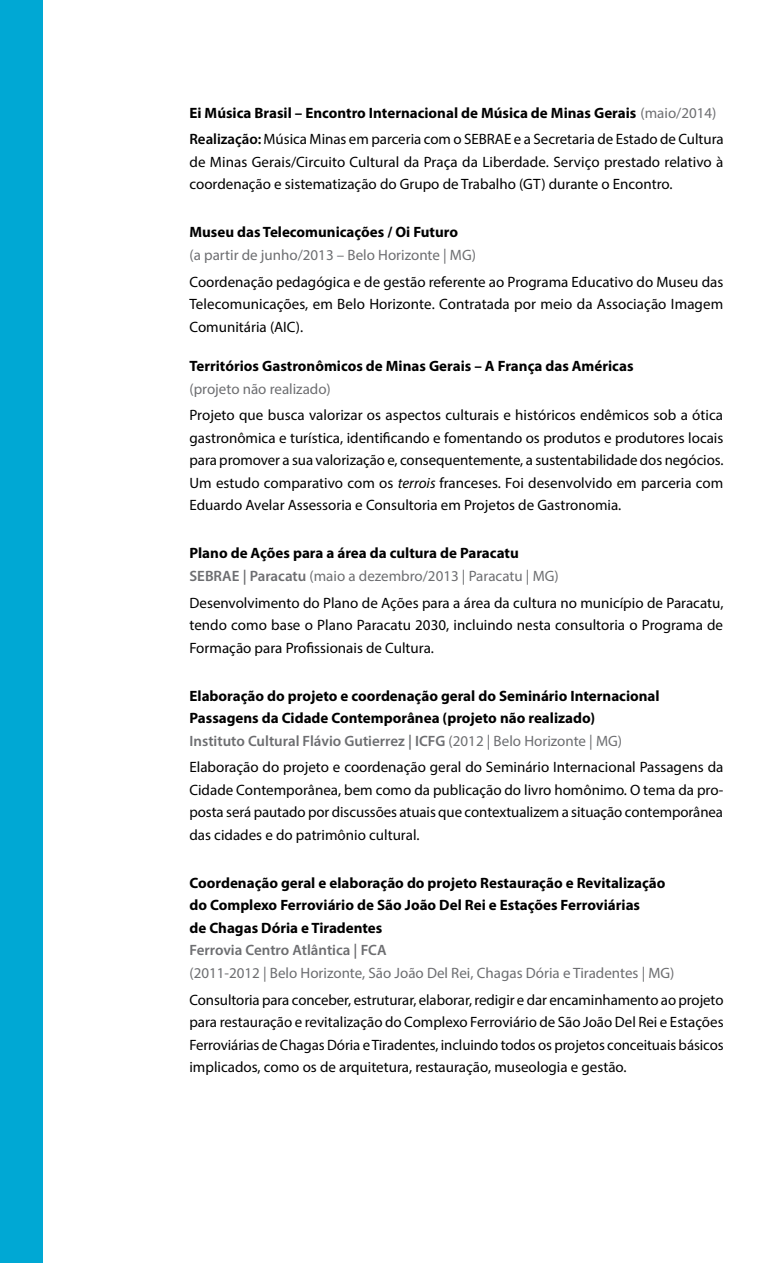
<style>
.page{position:relative;width:766px;height:1263px;background:#fff}
.page>*{position:absolute;margin:0;border:0;box-sizing:border-box;transform-origin:0 0}
.t1{font:15px/22.5px "Myriad Pro";color:#000;text-align:justify}
.t2{font:700 15px/22.5px "Myriad Pro";color:#000}
.t3{font:15px "Myriad Pro";color:#6d6e71}
.t4{font:600 15px "Myriad Pro";color:#6d6e71}
.s1{font-weight:700}
.s2{color:#6d6e71}
.s3{font-weight:600}
.s4{font-style:italic}
.s5{font-weight:600;color:#6d6e71}
.s6{font-weight:400;color:#6d6e71}
</style>
<div class="page">
<div style="left:0;top:0;width:43px;height:1263px;background:#00a8d4"></div>
<p class="t1" style="left:189px;top:99px;width:535px;line-height:26.7px"><span class="s1">Ei Música Brasil – Encontro Internacional de Música de Minas Gerais</span> <span class="s2">(maio/2014)<br></span><span class="s3">Realização:</span> Música Minas em parceria com o SEBRAE e a Secretaria de Estado de Cultura</p>
<p class="t1" style="left:189px;top:150px;width:535px">de Minas Gerais/Circuito Cultural da Praça da Liberdade. Serviço prestado relativo à coordenação e sistematização do Grupo de Trabalho (GT) durante o Encontro.</p>
<p class="t2" style="left:189px;top:221px;width:270px">Museu das Telecomunicações / Oi Futuro</p>
<p class="t3" style="left:189px;top:246px;width:288px">(a partir de junho/2013 – Belo Horizonte | MG)</p>
<p class="t1" style="left:189px;top:270px;width:535px">Coordenação pedagógica e de gestão referente ao Programa Educativo do Museu das Telecomunicações, em Belo Horizonte. Contratada por meio da Associação Imagem Comunitária (AIC).</p>
<p class="t2" style="left:189px;top:354px;width:445px">Territórios Gastronômicos de Minas Gerais – A França das Américas</p>
<p class="t3" style="left:189px;top:379px;width:143px">(projeto não realizado)</p>
<p class="t1" style="left:189px;top:404px;width:535px">Projeto que busca valorizar os aspectos culturais e históricos endêmicos sob a ótica gastronômica e turística, identificando e fomentando os produtos e produtores locais para promover a sua valorização e, consequentemente, a sustentabilidade dos negócios.<br>Um estudo comparativo com os <span class="s4">terrois</span> franceses. Foi desenvolvido em parceria com Eduardo Avelar Assessoria e Consultoria em Projetos de Gastronomia.</p>
<p class="t2" style="left:189px;top:542px;width:370px">Plano de Ações para a área da cultura de Paracatu<br><span class="s5">SEBRAE | Paracatu</span> <span class="s6">(maio a dezembro/2013 | Paracatu | MG)</span></p>
<p class="t1" style="left:189px;top:591px;width:535px">Desenvolvimento do Plano de Ações para a área da cultura no município de Paracatu, tendo como base o Plano Paracatu 2030, incluindo nesta consultoria o Programa de Formação para Profissionais de Cultura.</p>
<p class="t2" style="left:189px;top:684px;width:471px">Elaboração do projeto e coordenação geral do Seminário Internacional<br>Passagens da Cidade Contemporânea (projeto não realizado)<br><span class="s5">Instituto Cultural Flávio Gutierrez | ICFG</span> <span class="s6">(2012 | Belo Horizonte | MG)</span></p>
<p class="t1" style="left:189px;top:756px;width:535px">Elaboração do projeto e coordenação geral do Seminário Internacional Passagens da Cidade Contemporânea, bem como da publicação do livro homônimo. O tema da pro&shy;posta será pautado por discussões atuais que contextualizem a situação contemporânea das cidades e do patrimônio cultural.</p>
<p class="t2" style="left:189px;top:871px;width:477px">Coordenação geral e elaboração do projeto Restauração e Revitalização do Complexo Ferroviário de São João Del Rei e Estações Ferroviárias<br>de Chagas Dória e Tiradentes</p>
<p class="t4" style="left:189px;top:941px;width:199px">Ferrovia Centro Atlântica | FCA</p>
<p class="t3" style="left:189px;top:964px;width:486px">(2011-2012 | Belo Horizonte, São João Del Rei, Chagas Dória e Tiradentes | MG)</p>
<p class="t1" style="left:189px;top:988px;width:535px">Consultoria para conceber, estruturar, elaborar, redigir e dar encaminhamento ao projeto para restauração e revitalização do Complexo Ferroviário de São João Del Rei e Estações Ferroviárias de Chagas Dória e Tiradentes, incluindo todos os projetos conceituais básicos implicados, como os de arquitetura, restauração, museologia e gestão.</p>
</div>
